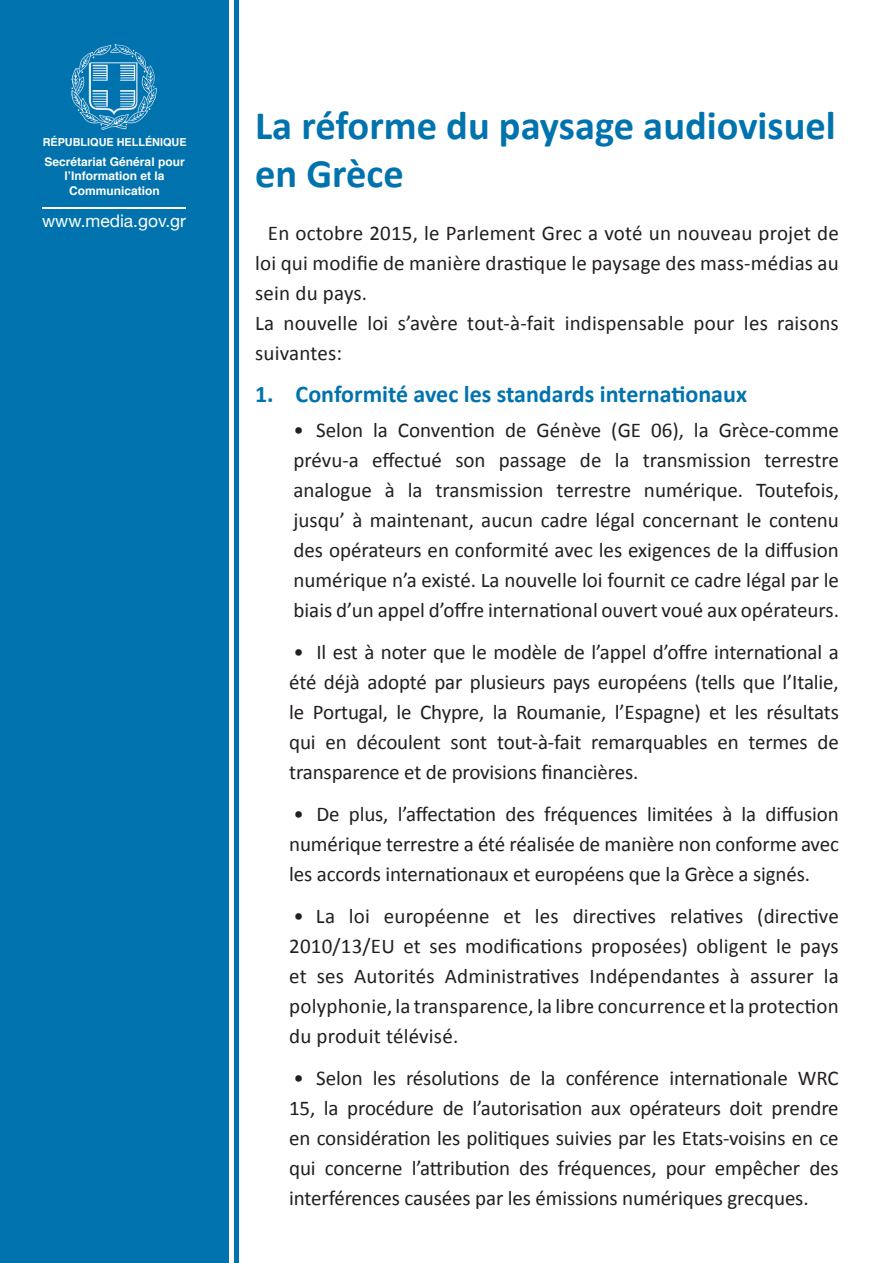
<style>
.page{position:relative;width:893px;height:1263px;background:#fff}
.page>*{position:absolute;margin:0;border:0;box-sizing:border-box;transform-origin:0 0}
.t1{font:700 40.5px/48.6px "Calibri";color:#0073ae}
.t2{font:700 24px "Calibri";color:#0073ae}
.t3{font:21px/30px "Calibri";letter-spacing:-.005em;color:#231f20}
.t4{font:17.4px "Helvetica Neue";color:#fff}
.t5{font:700 12px/14.4px "Helvetica";color:#fff;text-align:center}
.t6{font:700 11.1px "Helvetica";color:#fff}
</style>
<div class="page">
<div style="left:0;top:0;width:229px;height:1263px;background:#0073ae"></div>
<hr style="left:235px;top:0;width:4px;height:1263px;background:#0073ae">
<img style="left:71px;top:44px;width:86px;height:86px">
<hr style="left:43px;top:207px;width:143px;height:2px;background:#fff">
<p class="t6" style="left:43px;top:134px;width:145px">RÉPUBLIQUE HELLÉNIQUE</p>
<p class="t5" style="left:45px;top:155px;width:142px">Secrétariat Général pour ’l Information et la<br>Communication</p>
<p class="t4" style="left:42px;top:208px;width:146px">www.media.gov.gr</p>
<h1 class="t1" style="left:255px;top:101px;width:582px">La réforme du paysage audiovisuel en Grèce</h1>
<p class="t3" style="left:255px;top:218px;width:585px;text-indent:13px">En octobre 2015, le Parlement Grec a voté un nouveau projet de loi qui modifie de manière drastique le paysage des mass-médias au sein du pays.<br>La nouvelle loi ’s avère tout -à- fait indispensable pour les raisons suivantes:</p>
<p class="t2" style="left:296px;top:378px;width:453px">Conformité avec les standards internationaux</p>
<p class="t2" style="left:255px;top:378px;width:20px">1.</p>
<p class="t3" style="left:293px;top:415px;width:12px">•</p>
<p class="t3" style="left:316px;top:415px;width:48px">Selon</p>
<p class="t3" style="left:373px;top:415px;width:16px">la</p>
<p class="t3" style="left:398px;top:415px;width:99px">Convention</p>
<p class="t3" style="left:505px;top:415px;width:23px">de</p>
<p class="t3" style="left:537px;top:415px;width:66px">Génève</p>
<p class="t3" style="left:611px;top:415px;width:31px">(GE</p>
<p class="t3" style="left:651px;top:415px;width:34px">06 ,)</p>
<p class="t3" style="left:694px;top:415px;width:16px">la</p>
<p class="t3" style="left:719px;top:415px;width:122px">Grèce-comme</p>
<p class="t3" style="left:293px;top:445px;width:67px">prévu a-</p>
<p class="t3" style="left:372px;top:445px;width:71px">effectué</p>
<p class="t3" style="left:455px;top:445px;width:32px">son</p>
<p class="t3" style="left:499px;top:445px;width:69px">passage</p>
<p class="t3" style="left:580px;top:445px;width:23px">de</p>
<p class="t3" style="left:615px;top:445px;width:16px">la</p>
<p class="t3" style="left:643px;top:445px;width:110px">transmission</p>
<p class="t3" style="left:764px;top:445px;width:76px">terrestre</p>
<p class="t3" style="left:385px;top:475px;width:12px">à</p>
<p class="t3" style="left:644px;top:475px;width:101px">numérique.</p>
<p class="t3" style="left:756px;top:475px;width:84px">Toutefois,</p>
<p class="t3" style="left:293px;top:475px;width:547px">analogue<br>jusqu’ à maintenant, aucun cadre légal concernant le contenu des opérateurs en conformité avec les exigences de la diffusion numérique a’n existé. La nouvelle loi fournit ce cadre légal par le biais ’d un appel ’d offre international ouvert voué aux opérateurs.</p>
<p class="t3" style="left:316px;top:637px;width:524px">Ιl est à noter que le modèle de ’l appel ’d offre international a</p>
<p class="t3" style="left:408px;top:475px;width:16px">la</p>
<p class="t3" style="left:435px;top:475px;width:110px">transmission</p>
<p class="t3" style="left:556px;top:475px;width:76px">terrestre</p>
<p class="t3" style="left:293px;top:637px;width:12px">•</p>
<p class="t3" style="left:289px;top:667px;width:551px">été déjà adopté par plusieurs pays européens (tells que ’l Italie,</p>
<p class="t3" style="left:289px;top:697px;width:551px">le Portugal, le Chypre, la Roumanie ’l, Espagne) et les résultats</p>
<p class="t3" style="left:817px;top:727px;width:23px">de</p>
<p class="t3" style="left:357px;top:727px;width:86px">découlent</p>
<p class="t3" style="left:497px;top:727px;width:86px">tout -à- fait</p>
<p class="t3" style="left:591px;top:727px;width:118px">remarquables</p>
<p class="t3" style="left:289px;top:727px;width:351px">qui<br>transparence et de provisions financières.</p>
<p class="t3" style="left:316px;top:799px;width:524px">De plus ’l, affectation des fréquences limitées à la diffusion</p>
<p class="t3" style="left:451px;top:727px;width:38px">sont</p>
<p class="t3" style="left:748px;top:727px;width:61px">termes</p>
<p class="t3" style="left:326px;top:727px;width:23px">en</p>
<p class="t3" style="left:717px;top:727px;width:23px">en</p>
<p class="t3" style="left:289px;top:799px;width:551px">•<br>numérique terrestre a été réalisée de manière non conforme avec les accords internationaux et européens que la Grèce a signés.</p>
<p class="t3" style="left:757px;top:901px;width:83px">(directive</p>
<p class="t3" style="left:384px;top:901px;width:107px">européenne</p>
<p class="t3" style="left:349px;top:901px;width:23px">loi</p>
<p class="t3" style="left:535px;top:901px;width:25px">les</p>
<p class="t3" style="left:670px;top:901px;width:75px">relatives</p>
<p class="t3" style="left:573px;top:901px;width:85px">directives</p>
<p class="t3" style="left:316px;top:901px;width:21px">La</p>
<p class="t3" style="left:503px;top:901px;width:19px">et</p>
<p class="t3" style="left:293px;top:901px;width:12px">•</p>
<p class="t3" style="left:289px;top:931px;width:551px">2010/13/EU et ses modifications proposées) obligent le pays</p>
<p class="t3" style="left:824px;top:961px;width:17px">la</p>
<p class="t3" style="left:354px;top:961px;width:82px">Autorités</p>
<p class="t3" style="left:590px;top:961px;width:132px">Indépendantes</p>
<p class="t3" style="left:730px;top:961px;width:12px">à</p>
<p class="t3" style="left:445px;top:961px;width:136px">Administratives</p>
<p class="t3" style="left:289px;top:961px;width:551px">et<br>polyphonie la, transparence la, libreconcurrenceetlaprotection du produit télévisé.</p>
<p class="t3" style="left:798px;top:1063px;width:42px">WRC</p>
<p class="t3" style="left:317px;top:961px;width:29px">ses</p>
<p class="t3" style="left:750px;top:961px;width:65px">assurer</p>
<p class="t3" style="left:406px;top:1063px;width:95px">résolutions</p>
<p class="t3" style="left:566px;top:1063px;width:95px">conférence</p>
<p class="t3" style="left:316px;top:1063px;width:48px">Selon</p>
<p class="t3" style="left:373px;top:1063px;width:25px">les</p>
<p class="t3" style="left:541px;top:1063px;width:16px">la</p>
<p class="t3" style="left:669px;top:1063px;width:120px">internationale</p>
<p class="t3" style="left:509px;top:1063px;width:23px">de</p>
<p class="t3" style="left:289px;top:1063px;width:551px">•<br>15, la procédure de ’l autorisation aux opérateurs doit prendre en considération les politiques suivies par les Etats-voisins en ce qui concerne ’l attribution des fréquences, pour empêcher des interférences causées par les émissions numériques grecques.</p>
</div>
